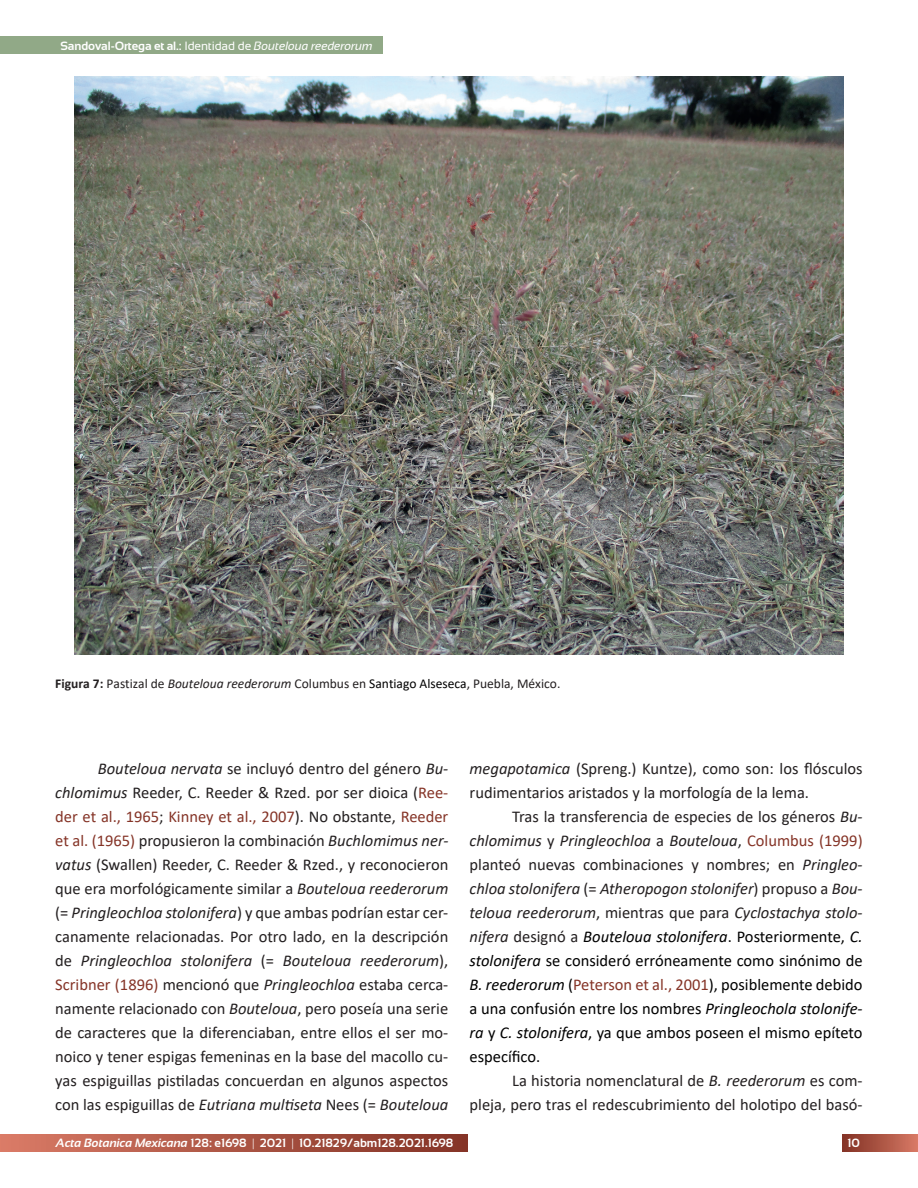
<style>
.page{position:relative;width:918px;height:1188px;background:#fff}
.page>*{position:absolute;margin:0;border:0;box-sizing:border-box;transform-origin:0 0}
.t1{font:16.5px/24px "Calibri";color:#231f20;text-align:justify}
.t2{font:16.5px/24px "Calibri";color:#000001;text-align:justify}
.t3{font:13.5px "Calibri";color:#231f20}
.t4{font:700 12px "Sansation";color:#fff}
.s1{font-weight:400}
.s2{font-weight:400;font-style:italic}
.s3{font-weight:700}
.s4{font-style:italic}
.s5{color:#000001}
.s6{color:#853427}
.s7{color:#231f20}
.s8{font-style:italic;color:#231f20}
.s9{font-weight:300}
</style>
<div class="page">
<div style="left:0;top:37px;width:382px;height:17px;background:#91a987"></div>
<div style="left:843px;top:1134px;width:75px;height:17px;background:linear-gradient(to right,#833225,#d77964)"></div>
<div style="left:0;top:1134px;width:467px;height:17px;background:linear-gradient(to right,#d87a65,#833225)"></div>
<img style="left:74px;top:77px;width:770px;height:577px">
<p class="t4" style="left:61px;top:39px;width:314px">Sandoval-Ortega et al.: <span class="s1">Identidad de</span> <span class="s2">Bouteloua reederorum</span></p>
<p class="t3" style="left:55px;top:674px;width:507px"><span class="s3">Figura 7:</span> Pastizal de <span class="s4">Bouteloua reederorum</span> Columbus en <span class="s5">Santiago Alseseca</span>, Puebla, México.</p>
<p class="t1" style="left:55px;top:756px;width:395px;text-indent:43px"><span class="s4">Bouteloua nervata</span> se incluyó dentro del género <span class="s4">Bu&shy;chlomimus</span> Reeder, C. Reeder &amp; Rzed. por ser dioica (<span class="s6">Ree&shy;der et al., 1965</span>; <span class="s6">Kinney et al., 2007</span>). No obstante, <span class="s6">Reeder et al. (1965)</span> propusieron la combinación <span class="s4">Buchlomimus ner&shy;vatus</span> (Swallen) Reeder, C. Reeder &amp; Rzed., y reconocieron que era morfológicamente similar a <span class="s4">Bouteloua reederorum </span>(= <span class="s4">Pringleochloa stolonifera</span>) y que ambas podrían estar cer&shy;canamente relacionadas. Por otro lado, en la descripción de <span class="s4">Pringleochloa stolonifera</span> (= <span class="s4">Bouteloua reederorum</span>), <span class="s6">Scribner (1896)</span> mencionó que <span class="s4">Pringleochloa</span> estaba cerca&shy;namente relacionado con <span class="s4">Bouteloua</span>, pero poseía una serie de caracteres que la diferenciaban, entre ellos el ser mo&shy;noico y tener espigas femeninas en la base del macollo cu&shy;yas espiguillas pistiladas concuerdan en algunos aspectos con las espiguillas de <span class="s4">Eutriana multiseta</span> Nees (= <span class="s4">Bouteloua</span></p>
<p class="t1" style="left:470px;top:756px;width:395px"><span class="s4">megapotamica</span> (Spreng.) Kuntze), como son: los flósculos rudimentarios aristados y la morfología de la lema.</p>
<p class="t2" style="left:470px;top:804px;width:395px;text-indent:43px"><span class="s7">Tras la transferencia de especies de los géneros</span> <span class="s8">Bu&shy;chlomimus</span> <span class="s7">y</span> <span class="s8">Pringleochloa</span> <span class="s7">a</span> <span class="s8">Bouteloua</span><span class="s7">,</span> <span class="s6">Columbus (1999) </span><span class="s7">planteó nuevas combinaciones y nombres; en</span> <span class="s8">Pringleo&shy;chloa stolonifera</span> <span class="s7">(=</span> <span class="s8">Atheropogon stolonifer</span><span class="s7">) propuso a</span> <span class="s8">Bou&shy;teloua reederorum</span><span class="s7">, mientras que para</span> <span class="s8">Cyclostachya stolo&shy;nifera</span> <span class="s7">designó a</span> <span class="s4">Bouteloua stolonifera</span>. Posteriormente, <span class="s4">C. stolonifera</span> se consideró erróneamente como sinónimo de <span class="s4">B. reederorum</span> (<span class="s6">Peterson et al., 2001</span>), posiblemente debido a una confusión entre los nombres <span class="s4">Pringleochola stolonife&shy;ra</span> y <span class="s4">C. stolonifera</span>, ya que ambos poseen el mismo epíteto específico.</p>
<p class="t1" style="left:470px;top:1068px;width:395px;text-align:right">La historia nomenclatural de <span class="s4">B. reederorum</span> es com-<br>pleja, pero tras el redescubrimiento del holotipo del basó-</p>
<p class="t4" style="left:56px;top:1136px;width:399px"><span class="s4">Acta Botanica Mexicana</span> 128: e1698 <span class="s9">|</span> 2021 <span class="s9">|</span> 10.21829/abm128.2021.1698</p>
<p class="t4" style="left:847px;top:1136px;width:14px">10</p>
</div>
